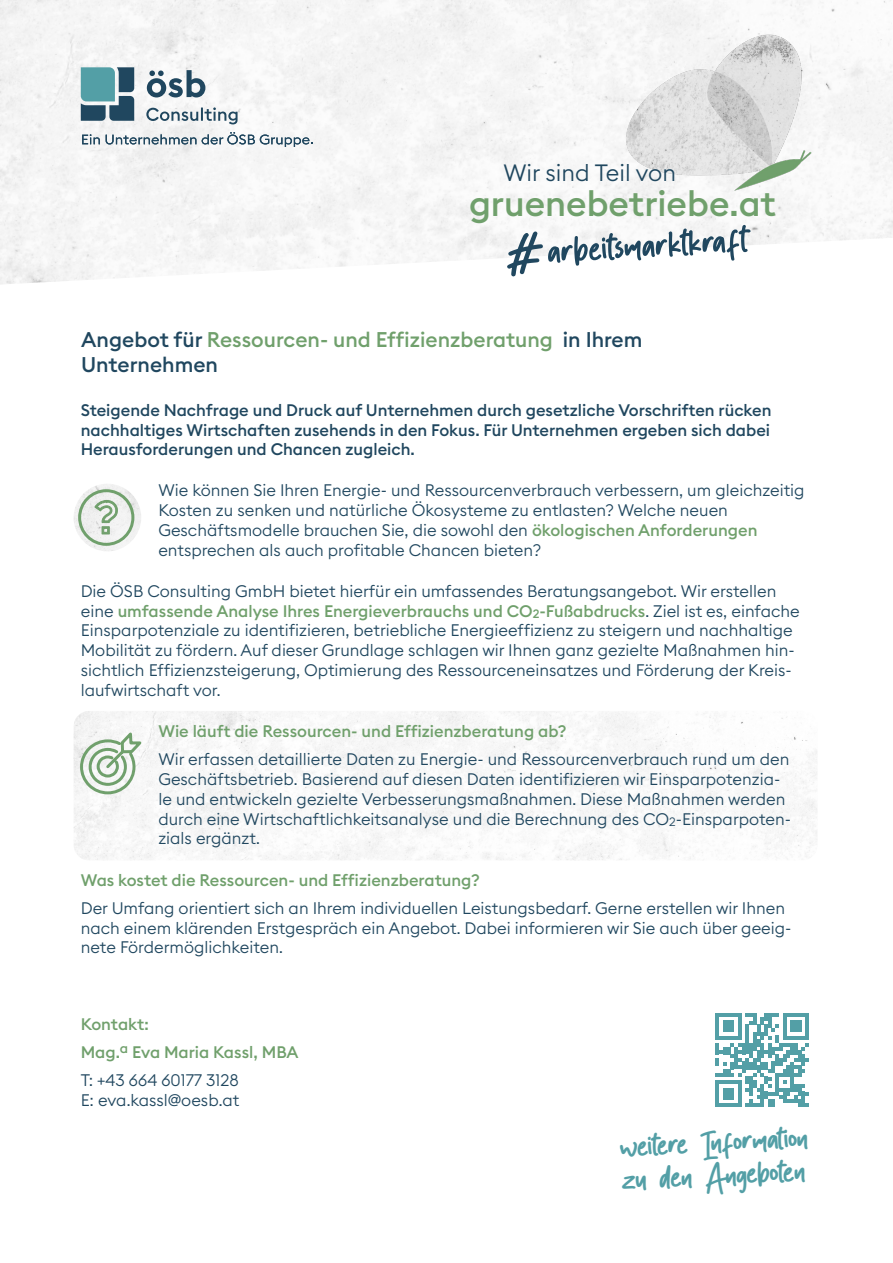
<style>
.page{position:relative;width:893px;height:1263px;background:#fff}
.page>*{position:absolute;margin:0;border:0;box-sizing:border-box;transform-origin:0 0}
.t1{font:44.85px/33.3px "Ronald Flick";color:#539fa6}
.t2{font:500 35.4px "Euclid Square";color:#70a06c}
.t3{font:300 23.25px "Euclid Square";color:#20475f}
.t4{font:500 21px/25.2px "Euclid Square";color:#70a06c}
.t5{font:300 16.5px/19.8px "Euclid Square";color:#20475f}
.t6{font:500 16.5px/19.8px "Euclid Square";color:#20475f;text-align:justify}
.t7{font:500 16.5px/28.3px "Euclid Square";color:#70a06c}
.s1{color:#20475f}
.s2{font-weight:500;color:#70a06c}
.s3{font-weight:300;color:#20475f}
</style>
<div class="page">
<img style="left:74px;top:711px;width:743px;height:149px">
<img style="left:0;top:0;width:893px;height:284px">
<svg style="left:507px;top:225px;width:244px;height:51px"></svg>
<img style="left:615px;top:9px;width:210px;height:209px">
<svg style="left:82px;top:134px;width:18px;height:10px"></svg>
<svg style="left:106px;top:134px;width:90px;height:10px"></svg>
<svg style="left:202px;top:132px;width:111px;height:15px"></svg>
<svg style="left:146px;top:107px;width:92px;height:17px"></svg>
<svg style="left:147px;top:70px;width:58px;height:27px"></svg>
<svg style="left:81px;top:67px;width:53px;height:54px"></svg>
<img style="left:74px;top:484px;width:67px;height:67px;border-radius:34px">
<div style="left:78px;top:489px;width:56px;height:57px;border:3px solid #70a06c;border-radius:50%"></div>
<svg style="left:94px;top:499px;width:24px;height:36px"></svg>
<svg style="left:79px;top:727px;width:68px;height:69px"></svg>
<svg style="left:715px;top:1013px;width:94px;height:94px"></svg>
<h3 class="t3" style="left:503px;top:157px;width:174px">Wir sind Teil von</h3>
<h2 class="t2" style="left:469px;top:181px;width:308px">gruenebetriebe.at</h2>
<p class="t4" style="left:81px;top:327px;width:563px"><span class="s1">Angebot für</span> Ressourcen- und Effizienzberatung <span class="s1">in Ihrem<br>Unternehmen</span></p>
<p class="t6" style="left:81px;top:400px;width:692px">Steigende Nachfrage und Druck auf Unternehmen durch gesetzliche Vorschriften rücken nachhaltiges Wirtschaften zusehends in den Fokus. Für Unternehmen ergeben sich dabei Herausforderungen und Chancen zugleich.</p>
<p class="t5" style="left:158px;top:480px;width:648px">Wie können Sie Ihren Energie- und Ressourcenverbrauch verbessern, um gleichzeitig Kosten zu senken und natürliche Ökosysteme zu entlasten? Welche neuen Geschäftsmodelle brauchen Sie, die sowohl den <span class="s2">ökologischen Anforderungen </span>entsprechen als auch profitable Chancen bieten?</p>
<p class="t5" style="left:81px;top:581px;width:720px">Die ÖSB Consulting GmbH bietet hierfür ein umfassendes Beratungsangebot. Wir erstellen eine <span class="s2">umfassende Analyse Ihres Energieverbrauchs und CO</span><sub>2</sub><span class="s2">-Fußabdrucks</span>. Ziel ist es, einfache Einsparpotenziale zu identifizieren, betriebliche Energieeffizienz zu steigern und nachhaltige Mobilität zu fördern. Auf dieser Grundlage schlagen wir Ihnen ganz gezielte Maßnahmen hin&shy;sichtlich Effizienzsteigerung, Optimierung des Ressourceneinsatzes und Förderung der Kreis&shy;laufwirtschaft vor.</p>
<p class="t7" style="left:158px;top:717px;width:410px">Wie läuft die Ressourcen- und Effizienzberatung ab?</p>
<p class="t5" style="left:158px;top:749px;width:634px">Wir erfassen detaillierte Daten zu Energie- und Ressourcenverbrauch rund um den Geschäftsbetrieb. Basierend auf diesen Daten identifizieren wir Einsparpotenzia&shy;le und entwickeln gezielte Verbesserungsmaßnahmen. Diese Maßnahmen werden durch eine Wirtschaftlichkeitsanalyse und die Berechnung des CO<sub>2</sub>-Einsparpoten&shy;zials ergänzt.</p>
<p class="t7" style="left:81px;top:865px;width:401px">Was kostet die Ressourcen- und Effizienzberatung?</p>
<p class="t5" style="left:81px;top:898px;width:712px">Der Umfang orientiert sich an Ihrem individuellen Leistungsbedarf. Gerne erstellen wir Ihnen nach einem klärenden Erstgespräch ein Angebot. Dabei informieren wir Sie auch über geeig&shy;nete Fördermöglichkeiten.</p>
<p class="t7" style="left:81px;top:1010px;width:219px">Kontakt:<br>Mag.<sup>a</sup> Eva Maria Kassl, MBA<br><span class="s3">T: +43 664 60177 3128</span></p>
<p class="t5" style="left:81px;top:1090px;width:160px">E: eva.kassl@oesb.at</p>
<h1 class="t1" style="left:619px;top:1131px;width:190px;rotate:-3deg">weitere Information zu den Angeboten</h1>
</div>
